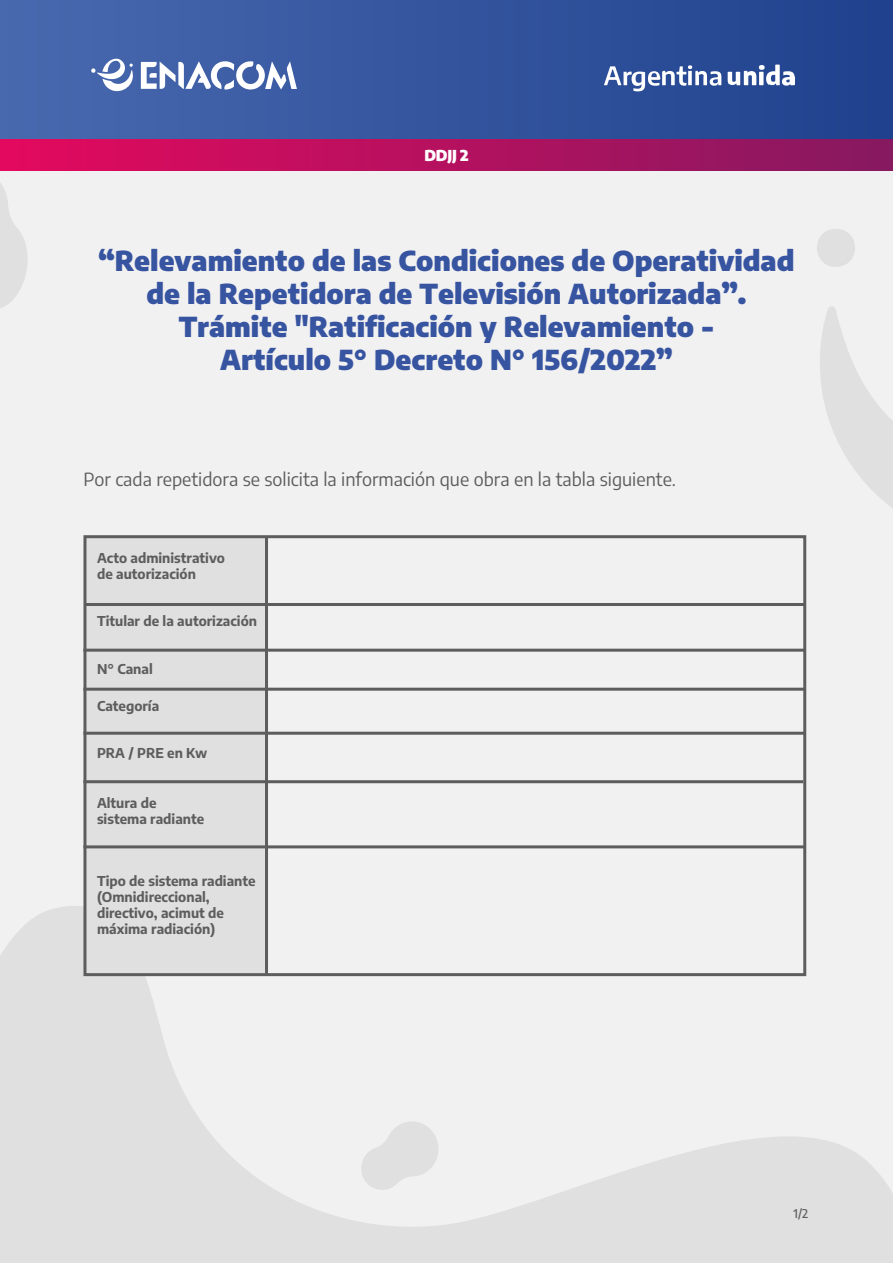
<style>
.page{position:relative;width:893px;height:1263px;background:#fff}
.page>*{position:absolute;margin:0;border:0;box-sizing:border-box;transform-origin:0 0}
.t1{font:900 27.45px/32.8px "Encode Sans";color:#3754a1;text-align:center}
.t2{font:18px "Encode Sans";color:#5d5d5d}
.t3{font:900 15px "Encode Sans";color:#fff}
.t4{font:700 13.5px/16.2px "Encode Sans";color:#5d5d5d}
.t5{font:500 12px "Encode Sans";color:#5d5d5d}
</style>
<div class="page">
<div style="left:0;top:140px;width:893px;height:1123px;background:#f2f1f1"></div>
<svg style="left:0;top:906px;width:807px;height:96px"></svg>
<svg style="left:0;top:1002px;width:893px;height:261px"></svg>
<svg style="left:817px;top:229px;width:38px;height:38px"></svg>
<svg style="left:820px;top:306px;width:73px;height:202px"></svg>
<svg style="left:0;top:183px;width:28px;height:125px"></svg>
<div style="left:0;top:0;width:893px;height:140px;background:linear-gradient(to right,#4969af,#1f418d)"></div>
<svg style="left:604px;top:65px;width:117px;height:26px"></svg>
<svg style="left:728px;top:65px;width:67px;height:21px"></svg>
<svg style="left:141px;top:61px;width:156px;height:29px"></svg>
<svg style="left:90px;top:59px;width:43px;height:33px"></svg>
<div style="left:0;top:140px;width:893px;height:30px;background:linear-gradient(to right,#e4095e,#861960)"></div>
<div style="left:85px;top:537px;width:181px;height:438px;background:#e0e0e0"></div>
<hr style="left:83px;top:649px;width:722px;height:3px;background:#5d5d5d">
<hr style="left:85px;top:603px;width:720px;height:3px;background:#5d5d5d">
<hr style="left:83px;top:688px;width:722px;height:3px;background:#5d5d5d">
<hr style="left:83px;top:780px;width:720px;height:3px;background:#5d5d5d">
<hr style="left:83px;top:845px;width:722px;height:3px;background:#5d5d5d">
<hr style="left:83px;top:732px;width:722px;height:3px;background:#5d5d5d">
<hr style="left:265px;top:537px;width:3px;height:438px;background:#5d5d5d">
<div style="left:83px;top:535px;width:723px;height:441px;border:3px solid #5d5d5d"></div>
<p class="t3" style="left:424px;top:145px;width:46px">DDJJ 2</p>
<h1 class="t1" style="left:98px;top:244px;width:698px">“Relevamiento de las Condiciones de Operatividad de la Repetidora de Televisión Autorizada”.<br>Trámite "Ratificación y Relevamiento -<br>Artículo 5° Decreto N° 156/2022”</h1>
<h2 class="t2" style="left:83px;top:467px;width:594px">Por cada repetidora se solicita la información que obra en la tabla siguiente.</h2>
<p class="t4" style="left:97px;top:549px;width:129px">Acto administrativo de autorización</p>
<p class="t4" style="left:97px;top:612px;width:161px">Titular de la autorización</p>
<p class="t4" style="left:97px;top:660px;width:57px">N° Canal</p>
<p class="t4" style="left:97px;top:698px;width:64px">Categoría</p>
<p class="t4" style="left:97px;top:744px;width:112px">PRA / PRE en Kw</p>
<p class="t4" style="left:97px;top:794px;width:109px">Altura de sistema radiante</p>
<p class="t4" style="left:97px;top:872px;width:160px">Tipo de sistema radiante (Omnidireccional, directivo, acimut de máxima radiación)</p>
<p class="t5" style="left:794px;top:1205px;width:16px">1/2</p>
</div>
